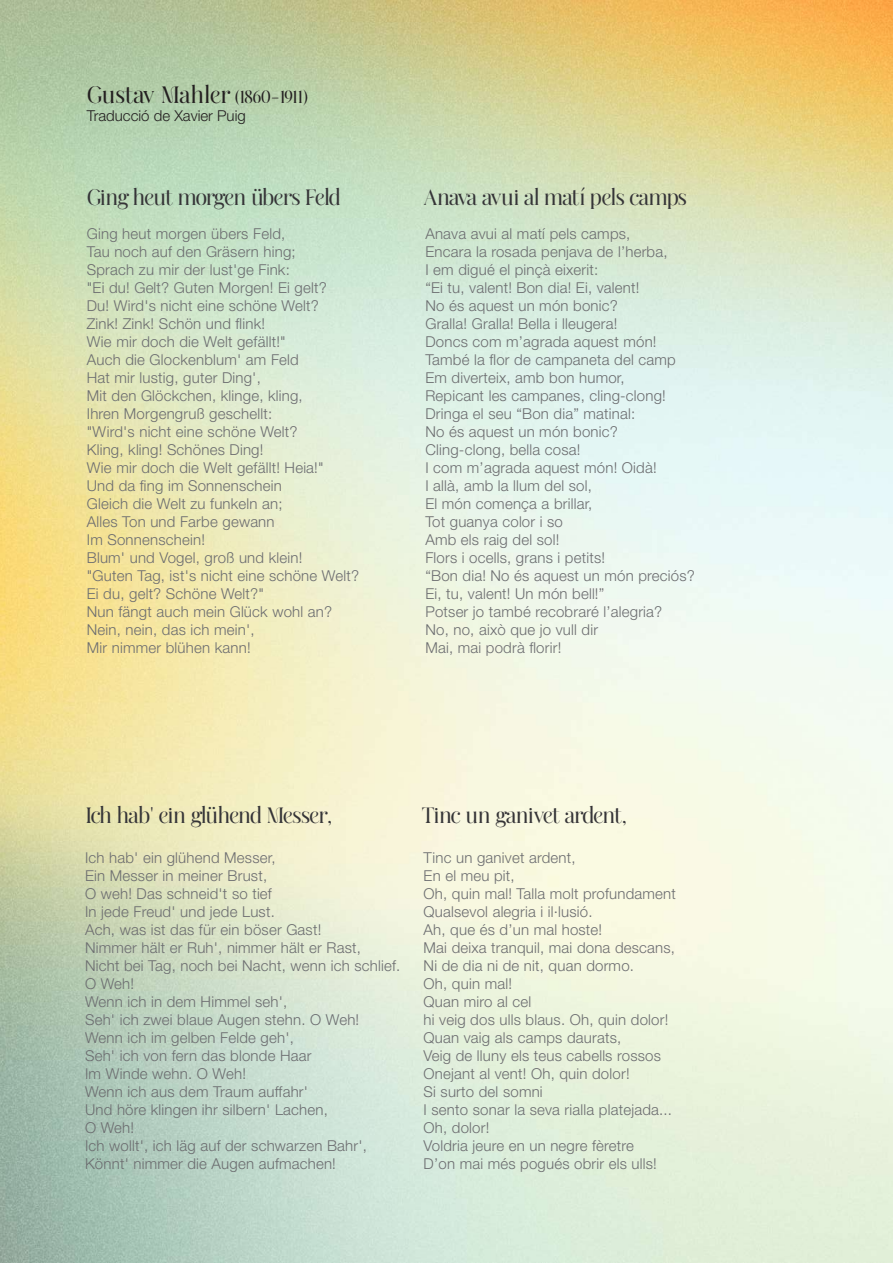
<style>
.page{position:relative;width:893px;height:1263px;background:#fff}
.page>*{position:absolute;margin:0;border:0;box-sizing:border-box;transform-origin:0 0}
.t1{font:24px "Mitreba";letter-spacing:-.025em;color:#231f20}
.t2{font:22.5px "Mitreba";letter-spacing:-.06em;color:#353437}
.t3{font:300 15px/18px "Helvetica Neue LT Std";letter-spacing:.015em;color:#6c6d70}
.t4{font:300 15px "Helvetica Neue LT Std";color:#231f20}
.s1{font-size:18.15px}
</style>
<div class="page">
<img style="left:0;top:0;width:893px;height:1263px">
<h1 class="t1" style="left:87px;top:80px;width:223px">Gustav Mahler <span class="s1">(1860-1911)</span></h1>
<p class="t4" style="left:87px;top:107px;width:160px">Traducció de Xavier Puig</p>
<h2 class="t2" style="left:87px;top:183px;width:256px">Ging heut morgen übers Feld</h2>
<h2 class="t2" style="left:424px;top:183px;width:265px">Anava avui al matí pels camps</h2>
<p class="t3" style="left:87px;top:225px;width:274px">Ging heut morgen übers Feld,<br>Tau noch auf den Gräsern hing;<br>Sprach zu mir der lust'ge Fink:<br>"Ei du! Gelt? Guten Morgen! Ei gelt?<br>Du! Wird's nicht eine schöne Welt?<br>Zink! Zink! Schön und flink!<br>Wie mir doch die Welt gefällt!"<br>Auch die Glockenblum' am Feld<br>Hat mir lustig, guter Ding',<br>Mit den Glöckchen, klinge, kling,<br>Ihren Morgengruß geschellt:<br>"Wird's nicht eine schöne Welt?<br>Kling, kling! Schönes Ding!<br>Wie mir doch die Welt gefällt! Heia!"<br>Und da fing im Sonnenschein<br>Gleich die Welt zu funkeln an;<br>Alles Ton und Farbe gewann<br>Im Sonnenschein!<br>Blum' und Vogel, groß und klein!<br>"Guten Tag, ist's nicht eine schöne Welt?<br>Ei du, gelt? Schöne Welt?"<br>Nun fängt auch mein Glück wohl an?<br>Nein, nein, das ich mein',<br>Mir nimmer blühen kann!</p>
<p class="t3" style="left:425px;top:225px;width:271px">Anava avui al matí pels camps,<br>Encara la rosada penjava de l’herba,<br>I em digué el pinçà eixerit:<br>“Ei tu, valent! Bon dia! Ei, valent!<br>No és aquest un món bonic?<br>Gralla! Gralla! Bella i lleugera!<br>Doncs com m’agrada aquest món!<br>També la flor de campaneta del camp<br>Em diverteix, amb bon humor,<br>Repicant les campanes, cling-clong!<br>Dringa el seu “Bon dia” matinal:<br>No és aquest un món bonic?<br>Cling-clong, bella cosa!<br>I com m’agrada aquest món! Oidà!<br>I allà, amb la llum del sol,<br>El món comença a brillar,<br>Tot guanya color i so<br>Amb els raig del sol!<br>Flors i ocells, grans i petits!<br>“Bon dia! No és aquest un món preciós?<br>Ei, tu, valent! Un món bell!”<br>Potser jo també recobraré l’alegria?<br>No, no, això que jo vull dir<br>Mai, mai podrà florir!</p>
<h2 class="t2" style="left:85px;top:801px;width:249px">Ich hab' ein glühend Messer,</h2>
<h2 class="t2" style="left:422px;top:801px;width:207px">Tinc un ganivet ardent,</h2>
<p class="t3" style="left:85px;top:848px;width:317px">Ich hab' ein glühend Messer,<br>Ein Messer in meiner Brust,<br>O weh! Das schneid't so tief<br>In jede Freud' und jede Lust.<br>Ach, was ist das für ein böser Gast!<br>Nimmer hält er Ruh', nimmer hält er Rast,<br>Nicht bei Tag, noch bei Nacht, wenn ich schlief.<br>O Weh!<br>Wenn ich in dem Himmel seh',<br>Seh' ich zwei blaue Augen stehn. O Weh!<br>Wenn ich im gelben Felde geh',<br>Seh' ich von fern das blonde Haar<br>Im Winde wehn. O Weh!<br>Wenn ich aus dem Traum auffahr'<br>Und höre klingen ihr silbern' Lachen,<br>O Weh!<br>Ich wollt', ich läg auf der schwarzen Bahr',<br>Könnt' nimmer die Augen aufmachen!</p>
<p class="t3" style="left:424px;top:848px;width:254px">Tinc un ganivet ardent,<br>En el meu pit,<br>Oh, quin mal! Talla molt profundament<br>Qualsevol alegria i il·lusió.<br>Ah, que és d’un mal hoste!<br>Mai deixa tranquil, mai dona descans,<br>Ni de dia ni de nit, quan dormo.<br>Oh, quin mal!<br>Quan miro al cel<br>hi veig dos ulls blaus. Oh, quin dolor!<br>Quan vaig als camps daurats,<br>Veig de lluny els teus cabells rossos<br>Onejant al vent! Oh, quin dolor!<br>Si surto del somni<br>I sento sonar la seva rialla platejada...<br>Oh, dolor!<br>Voldria jeure en un negre fèretre<br>D’on mai més pogués obrir els ulls!</p>
</div>
